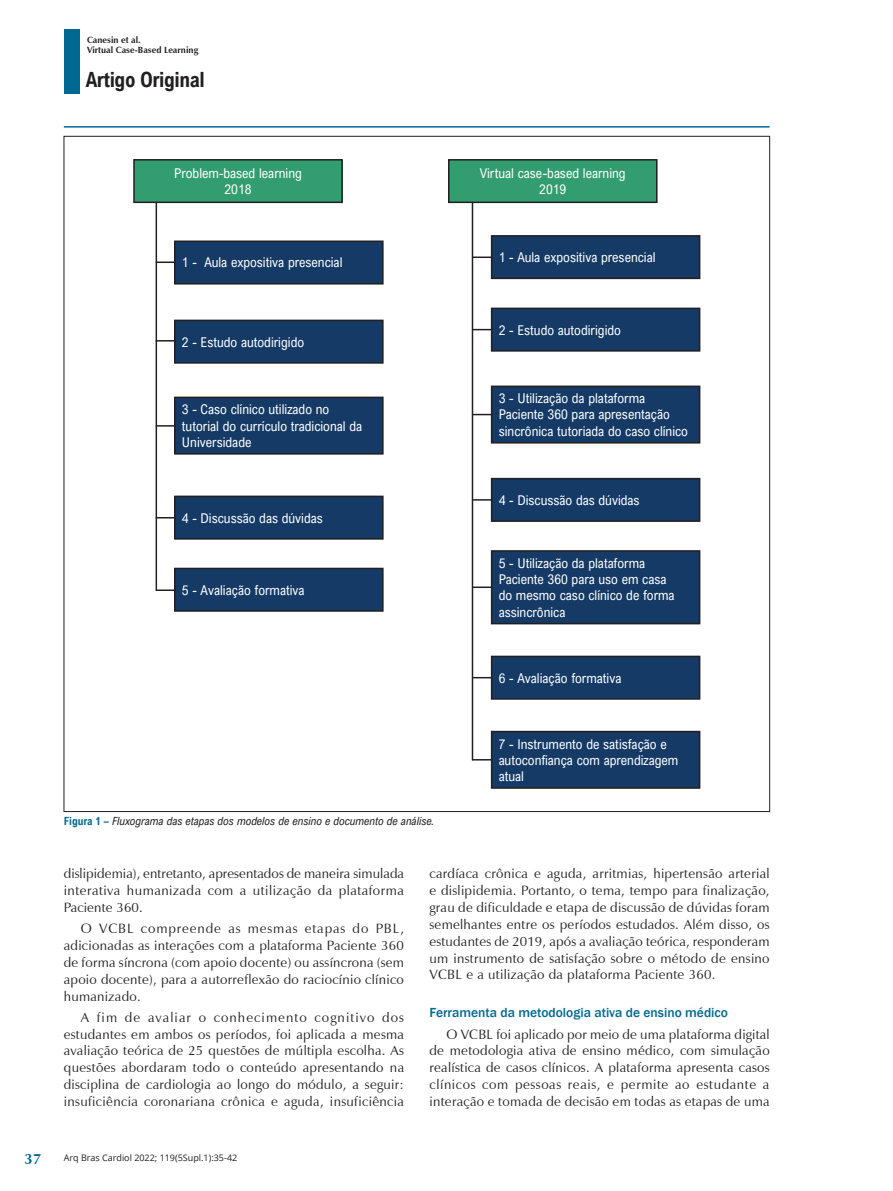
<style>
.page{position:relative;width:893px;height:1191px;background:#fff}
.page>*{position:absolute;margin:0;border:0;box-sizing:border-box;transform-origin:0 0}
.t1{font:700 21px "Arial Nova Cond";letter-spacing:-.02em;color:#231f20}
.t2{font:700 15px "Zapf Humanist 601 BT";color:#006991}
._01-TEXTO_BASICO{font:13.5px/16.8px "Zapf Humanist 601 BT";letter-spacing:.02em;color:#231f20;text-align:justify}
.t3{font:13.5px/16.2px "Arial Nova Cond";color:#fff}
._03_-_SUBTITULO_PRIN{font:500 13.5px "Franklin Gothic";color:#006991}
._06_-_LEGENDA_FIGURA{font:italic 11.25px "Arial Nova Cond";color:#231f20}
.t4{font:9px "Open Sans";color:#231f20}
.t5{font:700 9px/10.8px "Zapf Humanist 601 BT";color:#231f20}
.s1{font-weight:700;font-style:normal;color:#006991}
</style>
<div class="page">
<hr style="left:64px;top:126px;width:706px;height:2px;background:#006991">
<div style="left:64px;top:29px;width:16px;height:65px;background:#006991"></div>
<div style="left:492px;top:236px;width:208px;height:42px;background:#143a65"></div>
<div style="left:491px;top:235px;width:209px;height:44px;border:2px solid #231f20"></div>
<div style="left:492px;top:308px;width:208px;height:43px;background:#143a65"></div>
<div style="left:491px;top:307px;width:209px;height:45px;border:2px solid #231f20"></div>
<div style="left:492px;top:478px;width:208px;height:43px;background:#143a65"></div>
<div style="left:491px;top:478px;width:209px;height:44px;border:2px solid #231f20"></div>
<div style="left:492px;top:656px;width:208px;height:43px;background:#143a65"></div>
<div style="left:491px;top:655px;width:209px;height:44px;border:2px solid #231f20"></div>
<div style="left:492px;top:551px;width:208px;height:72px;background:#143a65"></div>
<div style="left:491px;top:550px;width:209px;height:74px;border:2px solid #231f20"></div>
<div style="left:492px;top:731px;width:208px;height:57px;background:#143a65"></div>
<div style="left:491px;top:731px;width:209px;height:58px;border:2px solid #231f20"></div>
<div style="left:492px;top:386px;width:208px;height:57px;background:#143a65"></div>
<div style="left:491px;top:385px;width:209px;height:58px;border:2px solid #231f20"></div>
<div style="left:449px;top:160px;width:208px;height:42px;background:#329d6e"></div>
<div style="left:448px;top:159px;width:209px;height:44px;border:2px solid #231f20"></div>
<hr style="left:472px;top:202px;width:1px;height:558px;background:#231f20">
<hr style="left:472px;top:256px;width:20px;height:2px;background:#231f20">
<svg style="left:473px;top:329px;width:19px;height:1px"></svg>
<svg style="left:473px;top:414px;width:19px;height:1px"></svg>
<svg style="left:473px;top:499px;width:19px;height:1px"></svg>
<hr style="left:472px;top:586px;width:20px;height:2px;background:#231f20">
<svg style="left:473px;top:677px;width:19px;height:1px"></svg>
<svg style="left:473px;top:759px;width:19px;height:1px"></svg>
<div style="left:175px;top:241px;width:208px;height:43px;background:#143a65"></div>
<div style="left:174px;top:240px;width:210px;height:44px;border:2px solid #231f20"></div>
<div style="left:175px;top:320px;width:208px;height:43px;background:#143a65"></div>
<div style="left:174px;top:320px;width:210px;height:44px;border:2px solid #231f20"></div>
<div style="left:175px;top:496px;width:208px;height:43px;background:#143a65"></div>
<div style="left:174px;top:495px;width:210px;height:44px;border:2px solid #231f20"></div>
<div style="left:175px;top:568px;width:208px;height:43px;background:#143a65"></div>
<div style="left:174px;top:568px;width:210px;height:44px;border:2px solid #231f20"></div>
<div style="left:175px;top:397px;width:208px;height:57px;background:#143a65"></div>
<div style="left:174px;top:396px;width:210px;height:58px;border:2px solid #231f20"></div>
<div style="left:134px;top:160px;width:208px;height:42px;background:#329d6e"></div>
<div style="left:133px;top:159px;width:210px;height:44px;border:2px solid #231f20"></div>
<hr style="left:156px;top:202px;width:1px;height:389px;background:#231f20">
<svg style="left:157px;top:261px;width:18px;height:2px"></svg>
<svg style="left:157px;top:340px;width:18px;height:1px"></svg>
<svg style="left:157px;top:425px;width:18px;height:1px"></svg>
<svg style="left:157px;top:517px;width:18px;height:1px"></svg>
<svg style="left:157px;top:589px;width:18px;height:2px"></svg>
<p class="t5" style="left:87px;top:34px;width:113px">Canesin et al.<br>Virtual Case-Based Learning</p>
<h1 class="t1" style="left:86px;top:67px;width:121px">Artigo Original</h1>
<p class="t3" style="left:174px;top:165px;width:129px">Problem-based learning</p>
<p class="t3" style="left:224px;top:181px;width:28px">2018</p>
<p class="t3" style="left:480px;top:165px;width:147px">Virtual case-based learning</p>
<p class="t3" style="left:539px;top:181px;width:28px">2019</p>
<p class="t2" style="left:25px;top:1149px;width:18px">37</p>
<p class="t3" style="left:182px;top:254px;width:162px">1 - Aula expositiva presencial</p>
<p class="t3" style="left:182px;top:333px;width:124px">2 - Estudo autodirigido</p>
<p class="t3" style="left:182px;top:401px;width:182px">3 - Caso clínico utilizado no tutorial do currículo tradicional da<br>Universidade</p>
<p class="t3" style="left:182px;top:509px;width:142px">4 - Discussão das dúvidas</p>
<p class="t3" style="left:182px;top:581px;width:124px">5 - Avaliação formativa</p>
<p class="_06_-_LEGENDA_FIGURA" style="left:64px;top:814px;width:372px"><span class="s1">Figura 1 –</span> Fluxograma das etapas dos modelos de ensino e documento de análise.</p>
<p class="t3" style="left:499px;top:249px;width:158px">1 - Aula expositiva presencial</p>
<p class="t3" style="left:499px;top:321px;width:124px">2 - Estudo autodirigido</p>
<p class="t3" style="left:499px;top:390px;width:191px">3 - Utilização da plataforma<br>Paciente 360 para apresentação sincrônica tutoriada do caso clínico</p>
<p class="t3" style="left:499px;top:491px;width:142px">4 - Discussão das dúvidas</p>
<p class="t3" style="left:499px;top:555px;width:177px">5 - Utilização da plataforma<br>Paciente 360 para uso em casa do mesmo caso clínico de forma assincrônica</p>
<p class="t3" style="left:499px;top:669px;width:124px">6 - Avaliação formativa</p>
<p class="t3" style="left:499px;top:735px;width:181px">7 - Instrumento de satisfação e autoconfiança com aprendizagem atual</p>
<p class="_01-TEXTO_BASICO" style="left:64px;top:865px;width:342px">dislipidemia), entretanto, apresentados de maneira simulada interativa humanizada com a utilização da plataforma Paciente 360.</p>
<p class="_01-TEXTO_BASICO" style="left:64px;top:920px;width:342px;text-indent:17px">O VCBL compreende as mesmas etapas do PBL, adicionadas as interações com a plataforma Paciente 360 de forma síncrona (com apoio docente) ou assíncrona (sem apoio docente), para a autorreflexão do raciocínio clínico humanizado.</p>
<p class="_01-TEXTO_BASICO" style="left:64px;top:1008px;width:342px;text-indent:17px">A fim de avaliar o conhecimento cognitivo dos estudantes em ambos os períodos, foi aplicada a mesma avaliação teórica de 25 questões de múltipla escolha. As questões abordaram todo o conteúdo apresentando na disciplina de cardiologia ao longo do módulo, a seguir: insuficiência coronariana crônica e aguda, insuficiência</p>
<p class="t4" style="left:64px;top:1152px;width:175px">Arq Bras Cardiol 2022; 119(5Supl.1):35-42</p>
<p class="_01-TEXTO_BASICO" style="left:429px;top:865px;width:342px">cardíaca crônica e aguda, arritmias, hipertensão arterial e dislipidemia. Portanto, o tema, tempo para finalização, grau de dificuldade e etapa de discussão de dúvidas foram semelhantes entre os períodos estudados. Além disso, os estudantes de 2019, após a avaliação teórica, responderam um instrumento de satisfação sobre o método de ensino VCBL e a utilização da plataforma Paciente 360.</p>
<p class="_03_-_SUBTITULO_PRIN" style="left:429px;top:1004px;width:300px">Ferramenta da metodologia ativa de ensino médico</p>
<p class="_01-TEXTO_BASICO" style="left:429px;top:1025px;width:342px;text-indent:17px">O VCBL foi aplicado por meio de uma plataforma digital de metodologia ativa de ensino médico, com simulação realística de casos clínicos. A plataforma apresenta casos clínicos com pessoas reais, e permite ao estudante a interação e tomada de decisão em todas as etapas de uma</p>
</div>
